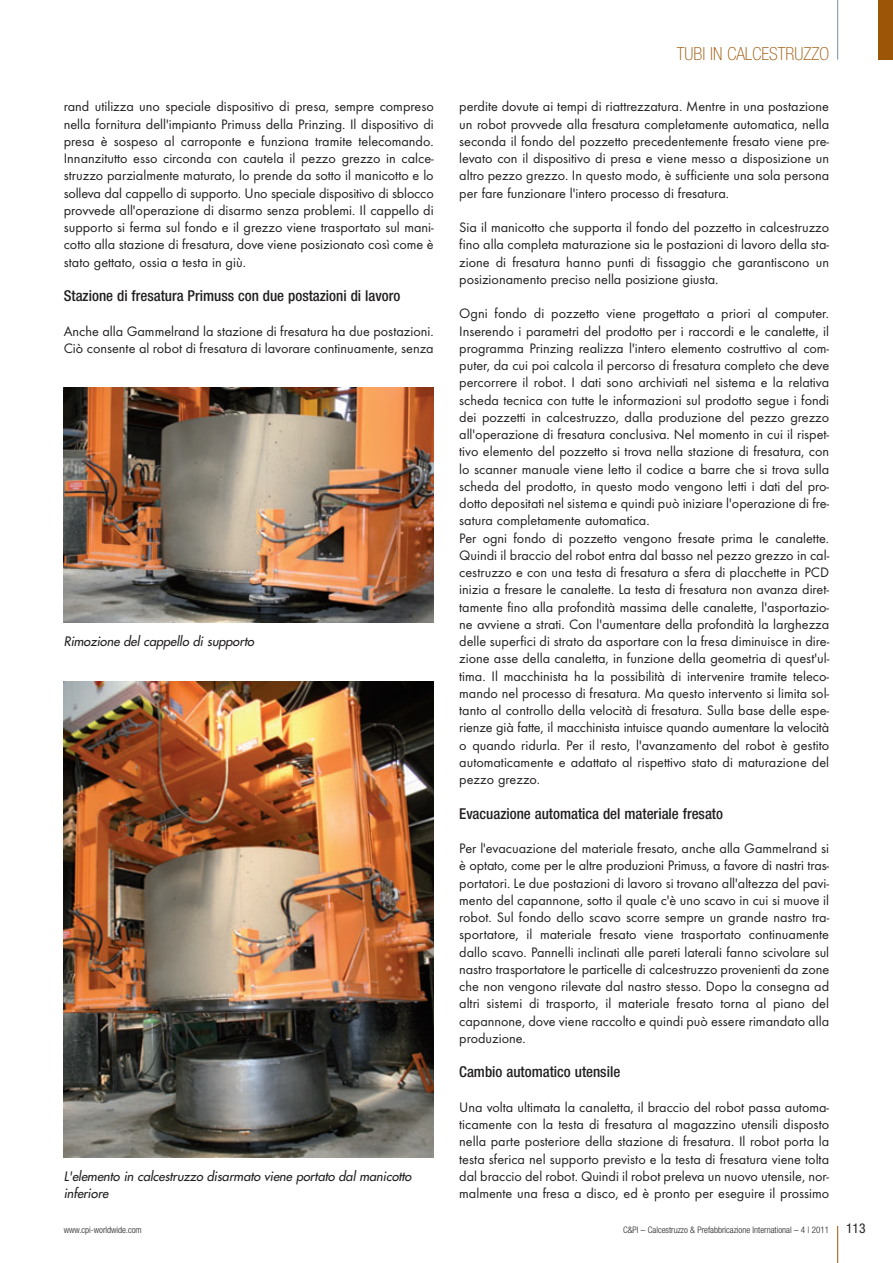
<style>
.page{position:relative;width:893px;height:1263px;background:#fff}
.page>*{position:absolute;margin:0;border:0;box-sizing:border-box;transform-origin:0 0}
.t1{font:100 condensed 18px "Helvetica Neue";color:#9c5506}
.t2{font:500 condensed 15px "Helvetica Neue";color:#231f20}
.t3{font:14.25px/17.2px "Futura T";color:#231f20;text-align:justify}
.t4{font:condensed 13.5px "Helvetica Neue";color:#231f20}
.t5{font:italic 12.75px/17.2px "Futura";color:#231f20}
.t6{font:300 condensed 9px "Helvetica Neue";color:#231f20}
</style>
<div class="page">
<hr style="left:837px;top:1226px;width:1px;height:37px;background:#9c5506">
<hr style="left:837px;top:0;width:1px;height:60px;background:#73909f">
<div style="left:878px;top:0;width:15px;height:60px;background:#9c5506"></div>
<img style="left:64px;top:387px;width:370px;height:235px">
<img style="left:64px;top:681px;width:370px;height:476px">
<p class="t3" style="left:64px;top:99px;width:371px">rand utilizza uno speciale dispositivo di presa, sempre compreso nella fornitura dell'impianto Primuss della Prinzing. Il dispositivo di presa è sospeso al carroponte e funziona tramite telecomando.<br>Innanzitutto esso circonda con cautela il pezzo grezzo in calce&shy;struzzo parzialmente maturato, lo prende da sotto il manicotto e lo solleva dal cappello di supporto. Uno speciale dispositivo di sblocco provvede all'operazione di disarmo senza problemi. Il cappello di supporto si ferma sul fondo e il grezzo viene trasportato sul mani&shy;cotto alla stazione di fresatura, dove viene posizionato così come è stato gettato, ossia a testa in giù.</p>
<p class="t2" style="left:64px;top:290px;width:338px">Stazione di fresatura Primuss con due postazioni di lavoro</p>
<p class="t3" style="left:64px;top:323px;width:371px">Anche alla Gammelrand la stazione di fresatura ha due postazioni.<br>Ciò consente al robot di fresatura di lavorare continuamente, senza</p>
<p class="t5" style="left:64px;top:634px;width:194px">Rimozione del cappello di supporto</p>
<p class="t5" style="left:64px;top:1168px;width:351px">L 'elemento in calcestruzzo disarmato viene portato dal manicotto inferiore</p>
<p class="t1" style="left:677px;top:47px;width:154px">TUBI IN CALCESTRUZZO</p>
<p class="t3" style="left:459px;top:99px;width:371px">perdite dovute ai tempi di riattrezzatura. Mentre in una postazione un robot provvede alla fresatura completamente automatica, nella seconda il fondo del pozzetto precedentemente fresato viene pre&shy;levato con il dispositivo di presa e viene messo a disposizione un altro pezzo grezzo. In questo modo, è sufficiente una sola persona per fare funzionare l'intero processo di fresatura.</p>
<p class="t3" style="left:459px;top:220px;width:371px">Sia il manicotto che supporta il fondo del pozzetto in calcestruzzo fino alla completa maturazione sia le postazioni di lavoro della sta&shy;zione di fresatura hanno punti di fissaggio che garantiscono un posizionamento preciso nella posizione giusta.</p>
<p class="t3" style="left:459px;top:306px;width:372px;text-align:left">Ogni fondo di pozzetto viene progettato a priori al computer.<br>Inserendo i parametri del prodotto per i raccordi e le canalette, il programma Prinzing realizza l'intero elemento costruttivo al com&shy;puter, da cui poi calcola il percorso di fresatura completo che deve percorrere il robot. I dati sono archiviati nel sistema e la relativa scheda tecnica con tutte le informazioni sul prodotto segue i fondi dei pozzetti in calcestruzzo, dalla produzione del pezzo grezzo all'operazione di fresatura conclusiva. Nel momento in cui il rispet&shy;tivo elemento del pozzetto si trova nella stazione di fresatura, con lo scanner manuale viene letto il codice a barre che si trova sulla scheda del prodotto, in questo modo vengono letti i dati del pro&shy;dotto depositati nel sistema e quindi può iniziare l'operazione di fre&shy;satura completamente automatica.<br>Per ogni fondo di pozzetto vengono fresate prima le canalette.<br>Quindi il braccio del robot entra dal basso nel pezzo grezzo in cal&shy;cestruzzo e con una testa di fresatura a sfera di placchette in PCD inizia a fresare le canalette. La testa di fresatura non avanza diret&shy;tamente fino alla profondità massima delle canalette, l'asportazio&shy;ne avviene a strati. Con l'aumentare della profondità la larghezza delle superfici di strato da asportare con la fresa diminuisce in dire&shy;zione asse della canaletta, in funzione della geometria di quest'ul&shy;tima. Il macchinista ha la possibilità di intervenire tramite teleco&shy;mando nel processo di fresatura. Ma questo intervento si limita sol&shy;tanto al controllo della velocità di fresatura. Sulla base delle espe&shy;rienze già fatte, il macchinista intuisce quando aumentare la velocità o quando ridurla. Per il resto, l'avanzamento del robot è gestito automaticamente e adattato al rispettivo stato di maturazione del pezzo grezzo.</p>
<p class="t2" style="left:459px;top:808px;width:265px">Evacuazione automatica del materiale fresato</p>
<p class="t3" style="left:459px;top:841px;width:371px">Per l'evacuazione del materiale fresato, anche alla Gammelrand si è optato, come per le altre produzioni Primuss, a favore di nastri tras - portatori. Le due postazioni di lavoro si trovano all'altezza del pavi&shy;mento del capannone, sotto il quale c'è uno scavo in cui si muove il robot. Sul fondo dello scavo scorre sempre un grande nastro tra&shy;sportatore, il materiale fresato viene trasportato continuamente dallo scavo. Pannelli inclinati alle pareti laterali fanno scivolare sul nastro trasportatore le particelle di calcestruzzo provenienti da zone che non vengono rilevate dal nastro stesso. Dopo la consegna ad altri sistemi di trasporto, il materiale fresato torna al piano del capannone, dove viene raccolto e quindi può essere rimandato alla produzione.</p>
<p class="t2" style="left:459px;top:1067px;width:163px">Cambio automatico utensile</p>
<p class="t3" style="left:459px;top:1100px;width:371px">Una volta ultimata la canaletta, il braccio del robot passa automa&shy;ticamente con la testa di fresatura al magazzino utensili disposto nella parte posteriore della stazione di fresatura. Il robot porta la testa sferica nel supporto previsto e la testa di fresatura viene tolta dal braccio del robot. Quindi il robot preleva un nuovo utensile, nor&shy;malmente una fresa a disco, ed è pronto per eseguire il prossimo</p>
<p class="t6" style="left:64px;top:1226px;width:79px">www.cpi-worldwide.com</p>
<p class="t6" style="left:623px;top:1226px;width:208px">C&amp;PI – Calcestruzzo &amp; Prefabbricazione International – 4 | 2011</p>
<p class="t4" style="left:846px;top:1223px;width:21px">113</p>
</div>
